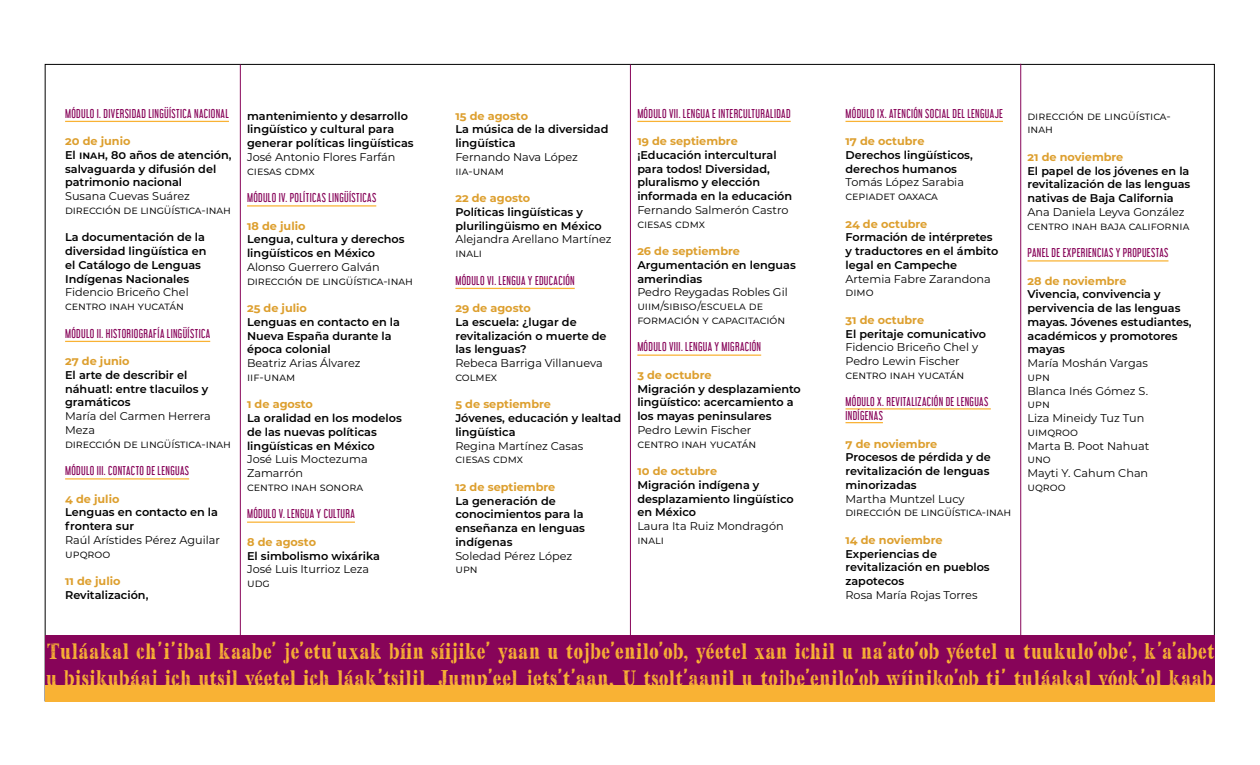
<style>
.page{position:relative;width:1260px;height:765px;background:#fff}
.page>*{position:absolute;margin:0;border:0;box-sizing:border-box;transform-origin:0 0}
.t1{font:22.5px/26.2px "Top Secret Stamp";letter-spacing:-.005em;color:#f9b234}
.t2{font:600 11.25px/13.8px "Montserrat";color:#000}
.t3{font:11.25px/13.8px "Montserrat";color:#000}
.t4{font:11.25px/13.8px "Libel Suit Rg";letter-spacing:.03em;color:#870459}
.t5{font:700 11.25px "Montserrat";color:#dd9f2e}
</style>
<div class="page">
<hr style="left:65px;top:121px;width:164px;height:1px;background:#f9b234">
<hr style="left:65px;top:341px;width:145px;height:1px;background:#f9b234">
<hr style="left:65px;top:478px;width:124px;height:2px;background:#f9b234">
<hr style="left:247px;top:205px;width:129px;height:2px;background:#f9b234">
<hr style="left:247px;top:522px;width:108px;height:1px;background:#f9b234">
<hr style="left:455px;top:288px;width:120px;height:1px;background:#f9b234">
<hr style="left:637px;top:121px;width:154px;height:1px;background:#f9b234">
<hr style="left:637px;top:355px;width:124px;height:1px;background:#f9b234">
<hr style="left:846px;top:121px;width:157px;height:1px;background:#f9b234">
<hr style="left:846px;top:408px;width:145px;height:2px;background:#f9b234">
<hr style="left:846px;top:422px;width:37px;height:1px;background:#f9b234">
<hr style="left:1027px;top:260px;width:141px;height:2px;background:#f9b234">
<hr style="left:630px;top:64px;width:1px;height:605px;background:#870459">
<hr style="left:240px;top:64px;width:1px;height:605px;background:#870459">
<hr style="left:1020px;top:64px;width:1px;height:605px;background:#870459">
<div style="left:45px;top:635px;width:1170px;height:67px;background:#870459"></div>
<div style="left:45px;top:685px;width:1169px;height:17px;background:#f9b234"></div>
<p class="t4" style="left:65px;top:105px;width:165px">MÓDULO I. DIVERSIDAD LINGÜÍSTICA NACIONAL</p>
<p class="t5" style="left:65px;top:133px;width:67px">20 de junio</p>
<p class="t2" style="left:65px;top:148px;width:168px">El inah, 80 años de atención, salvaguarda y difusión del patrimonio nacional</p>
<p class="t3" style="left:65px;top:189px;width:167px">Susana Cuevas Suárez dirección de lingüística-inah</p>
<p class="t2" style="left:65px;top:230px;width:143px">La documentación de la diversidad lingüística en el Catálogo de Lenguas<br>Indígenas Nacionales</p>
<p class="t3" style="left:65px;top:285px;width:125px">Fidencio Briceño Chel centro inah yucatán</p>
<p class="t4" style="left:65px;top:325px;width:147px">MÓDULO II. HISTORIOGRAFÍA LINGÜÍSTICA</p>
<p class="t5" style="left:65px;top:353px;width:66px">27 de junio</p>
<p class="t2" style="left:65px;top:367px;width:145px">El arte de describir el náhuatl: entre tlacuilos y gramáticos</p>
<p class="t3" style="left:65px;top:409px;width:167px">María del Carmen Herrera<br>Meza<br>dirección de lingüística-inah</p>
<p class="t4" style="left:65px;top:463px;width:126px">MÓDULO III. CONTACTO DE LENGUAS</p>
<p class="t5" style="left:65px;top:490px;width:56px">4 de julio</p>
<p class="t2" style="left:65px;top:505px;width:154px">Lenguas en contacto en la frontera sur</p>
<p class="t3" style="left:65px;top:533px;width:156px">Raúl Arístides Pérez Aguilar upqroo</p>
<p class="t5" style="left:65px;top:573px;width:57px">11 de julio</p>
<p class="t2" style="left:65px;top:587px;width:85px">Revitalización,</p>
<p class="t2" style="left:247px;top:108px;width:168px">mantenimiento y desarrollo lingüístico y cultural para generar políticas lingüísticas</p>
<p class="t3" style="left:247px;top:150px;width:150px">José Antonio Flores Farfán ciesas cdmx</p>
<p class="t4" style="left:247px;top:190px;width:131px">MÓDULO IV. POLÍTICAS LINGÜÍSTICAS</p>
<p class="t5" style="left:247px;top:218px;width:60px">18 de julio</p>
<p class="t2" style="left:247px;top:232px;width:159px">Lengua, cultura y derechos lingüísticos en México</p>
<p class="t3" style="left:247px;top:260px;width:167px">Alonso Guerrero Galván dirección de lingüística-inah</p>
<p class="t5" style="left:247px;top:300px;width:61px">25 de julio</p>
<p class="t2" style="left:247px;top:315px;width:154px">Lenguas en contacto en la<br>Nueva España durante la época colonial</p>
<p class="t3" style="left:247px;top:356px;width:115px">Beatriz Arias Álvarez iif-unam</p>
<p class="t5" style="left:247px;top:396px;width:67px">1 de agosto</p>
<p class="t2" style="left:247px;top:411px;width:156px">La oralidad en los modelos de las nuevas políticas lingüísticas en México</p>
<p class="t3" style="left:247px;top:452px;width:122px">José Luis Moctezuma<br>Zamarrón<br>centro inah sonora</p>
<p class="t4" style="left:247px;top:506px;width:109px">MÓDULO V. LENGUA Y CULTURA</p>
<p class="t5" style="left:247px;top:534px;width:70px">8 de agosto</p>
<p class="t2" style="left:247px;top:548px;width:134px">El simbolismo wixárika</p>
<p class="t3" style="left:247px;top:562px;width:124px">José Luis Iturrioz Leza udg</p>
<p class="t5" style="left:455px;top:108px;width:74px">15 de agosto</p>
<p class="t2" style="left:455px;top:122px;width:155px">La música de la diversidad lingüística</p>
<p class="t3" style="left:455px;top:150px;width:124px">Fernando Nava López iia-unam</p>
<p class="t5" style="left:455px;top:190px;width:76px">22 de agosto</p>
<p class="t2" style="left:455px;top:205px;width:148px">Políticas lingüísticas y plurilingüismo en México</p>
<p class="t3" style="left:455px;top:232px;width:158px">Alejandra Arellano Martínez inali</p>
<p class="t4" style="left:455px;top:272px;width:121px">MÓDULO VI. LENGUA Y EDUCACIÓN</p>
<p class="t5" style="left:455px;top:300px;width:77px">29 de agosto</p>
<p class="t2" style="left:455px;top:315px;width:153px">La escuela: ¿lugar de revitalización o muerte de las lenguas?</p>
<p class="t3" style="left:455px;top:356px;width:149px">Rebeca Barriga Villanueva colmex</p>
<p class="t5" style="left:455px;top:396px;width:97px">5 de septiembre</p>
<p class="t2" style="left:455px;top:411px;width:167px">Jóvenes, educación y lealtad lingüística</p>
<p class="t3" style="left:455px;top:438px;width:129px">Regina Martínez Casas ciesas cdmx</p>
<p class="t5" style="left:455px;top:479px;width:101px">12 de septiembre</p>
<p class="t2" style="left:455px;top:493px;width:131px">La generación de conocimientos para la enseñanza en lenguas indígenas</p>
<p class="t3" style="left:455px;top:548px;width:118px">Soledad Pérez López upn</p>
<p class="t4" style="left:637px;top:105px;width:155px">MÓDULO VII. LENGUA E INTERCULTURALIDAD</p>
<p class="t5" style="left:637px;top:133px;width:102px">19 de septiembre</p>
<p class="t2" style="left:637px;top:148px;width:156px">¡Educación intercultural para todos! Diversidad, pluralismo y elección informada en la educación</p>
<p class="t3" style="left:637px;top:203px;width:153px">Fernando Salmerón Castro ciesas cdmx</p>
<p class="t5" style="left:637px;top:243px;width:104px">26 de septiembre</p>
<p class="t2" style="left:637px;top:258px;width:160px">Argumentación en lenguas amerindias</p>
<p class="t3" style="left:637px;top:285px;width:152px">Pedro Reygadas Robles Gil uiim/sibiso/escuela de formación y capacitación</p>
<p class="t4" style="left:637px;top:339px;width:125px">MÓDULO VIII. LENGUA Y MIGRACIÓN</p>
<p class="t5" style="left:637px;top:367px;width:76px">3 de octubre</p>
<p class="t2" style="left:637px;top:381px;width:165px">Migración y desplazamiento lingüístico: acercamiento a los mayas peninsulares</p>
<p class="t3" style="left:637px;top:423px;width:120px">Pedro Lewin Fischer centro inah yucatán</p>
<p class="t5" style="left:637px;top:463px;width:81px">10 de octubre</p>
<p class="t2" style="left:637px;top:477px;width:158px">Migración indígena y desplazamiento lingüístico en México</p>
<p class="t3" style="left:637px;top:519px;width:148px">Laura Ita Ruiz Mondragón inali</p>
<p class="t4" style="left:846px;top:105px;width:159px">MÓDULO IX. ATENCIÓN SOCIAL DEL LENGUAJE</p>
<p class="t5" style="left:846px;top:133px;width:80px">17 de octubre</p>
<p class="t2" style="left:846px;top:148px;width:129px">Derechos lingüísticos, derechos humanos</p>
<p class="t3" style="left:846px;top:175px;width:120px">Tomás López Sarabia cepiadet oaxaca</p>
<p class="t5" style="left:846px;top:216px;width:83px">24 de octubre</p>
<p class="t2" style="left:846px;top:230px;width:154px">Formación de intérpretes y traductores en el ámbito legal en Campeche</p>
<p class="t3" style="left:846px;top:271px;width:147px">Artemia Fabre Zarandona dimo</p>
<p class="t5" style="left:846px;top:312px;width:80px">31 de octubre</p>
<p class="t2" style="left:846px;top:326px;width:142px">El peritaje comunicativo</p>
<p class="t3" style="left:846px;top:340px;width:134px">Fidencio Briceño Chel y<br>Pedro Lewin Fischer centro inah yucatán</p>
<p class="t4" style="left:846px;top:394px;width:144px">MÓDULO X. REVITALIZACIÓN DE LENGUAS<br>INDÍGENAS</p>
<p class="t5" style="left:846px;top:435px;width:93px">7 de noviembre</p>
<p class="t2" style="left:846px;top:450px;width:147px">Procesos de pérdida y de revitalización de lenguas minorizadas</p>
<p class="t3" style="left:846px;top:491px;width:167px">Martha Muntzel Lucy dirección de lingüística-inah</p>
<p class="t5" style="left:846px;top:532px;width:99px">14 de noviembre</p>
<p class="t2" style="left:846px;top:546px;width:146px">Experiencias de revitalización en pueblos zapotecos</p>
<p class="t3" style="left:846px;top:588px;width:134px">Rosa María Rojas Torres</p>
<p class="t3" style="left:1027px;top:108px;width:145px">dirección de lingüística&shy;inah</p>
<p class="t5" style="left:1027px;top:149px;width:97px">21 de noviembre</p>
<p class="t2" style="left:1027px;top:163px;width:164px;text-align:justify">El papel de los jóvenes en la revitalización de las lenguas nativas de Baja California</p>
<p class="t3" style="left:1027px;top:205px;width:163px">Ana Daniela Leyva González centro inah baja california</p>
<p class="t4" style="left:1027px;top:245px;width:143px">PANEL DE EXPERIENCIAS Y PROPUESTAS</p>
<p class="t5" style="left:1027px;top:273px;width:100px">28 de noviembre</p>
<p class="t2" style="left:1027px;top:287px;width:166px">Vivencia, convivencia y pervivencia de las lenguas mayas. Jóvenes estudiantes, académicos y promotores mayas</p>
<p class="t3" style="left:1027px;top:356px;width:123px">María Moshán Vargas upn<br>Blanca Inés Gómez S. upn<br>Liza Mineidy Tuz Tun uimqroo<br>Marta B. Poot Nahuat uno<br>Mayti Y. Cahum Chan uqroo</p>
<p class="t1" style="left:46px;top:639px;width:1170px">Tuláakal ch’i’ibal kaabe’ je’etu’uxak bíin síijike’ yaan u tojbe’enilo’ob, yéetel xan ichil u na’ato’ob yéetel u tuukulo’obe’, k’a’abet u bisikubáaj ich utsil yéetel ich láak’tsilil. Jump’eel jets’t’aan, U tsolt’aanil u tojbe’enilo’ob wíiniko’ob ti’ tuláakal yóok’ol kaab</p>
</div>
